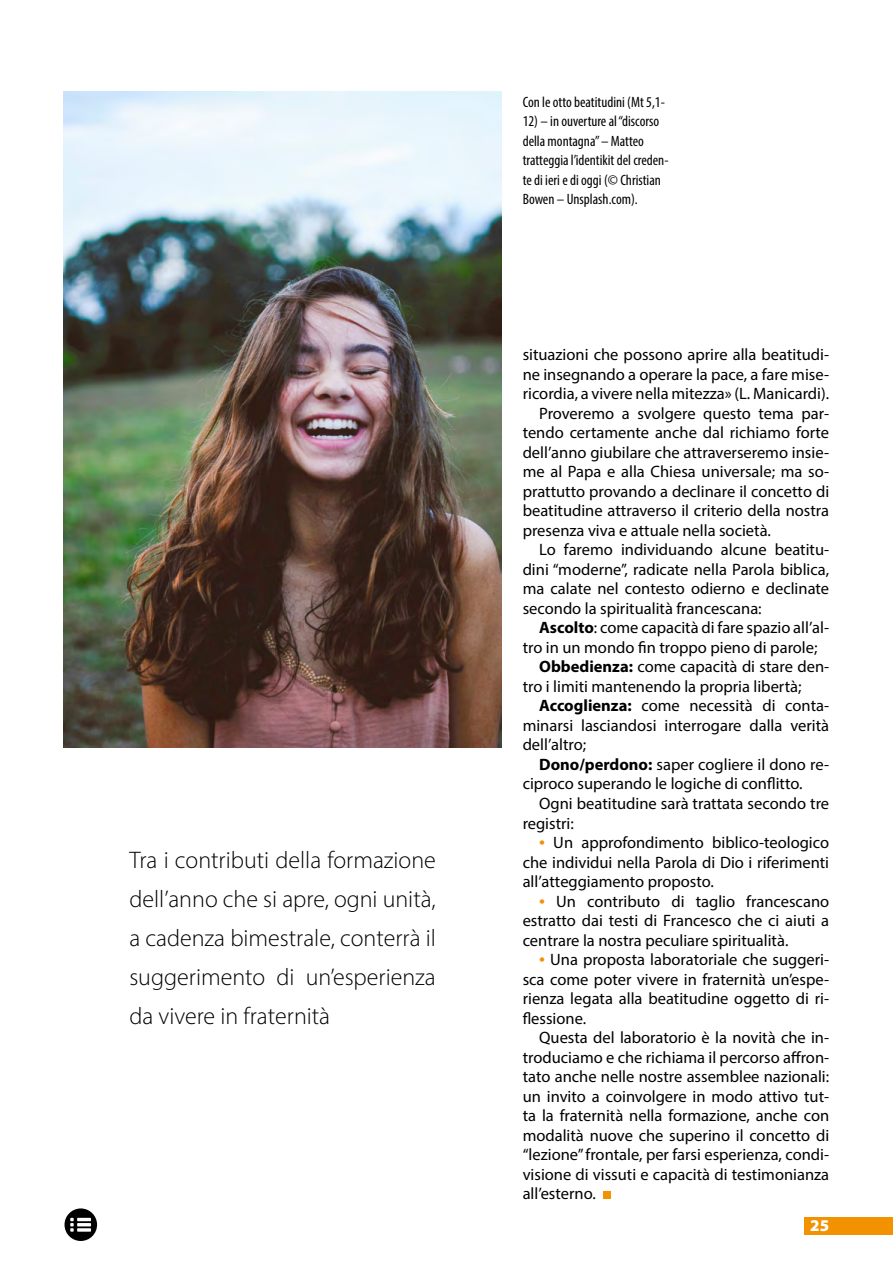
<style>
.page{position:relative;width:893px;height:1263px;background:#fff}
.page>*{position:absolute;margin:0;border:0;box-sizing:border-box;transform-origin:0 0}
.sommari{font:300 24px/39px "Myriad Pro";color:#000;text-align:justify}
.testo{font:16.5px/19.5px "Myriad Pro";color:#000;text-align:justify}
.t1{font:900 16.5px "Myriad Pro";color:#fff}
.dida{font:condensed 15px/19.5px "Myriad Pro";color:#000}
.s1{font-weight:700}
.s2{font-size:21px;color:#f39200}
</style>
<div class="page">
<div style="left:603px;top:1191px;width:7px;height:8px;background:#f39200"></div>
<img style="left:64px;top:91px;width:437px;height:657px">
<div style="left:65px;top:1208px;width:32px;height:33px;background:#000;border-radius:50%"></div>
<svg style="left:70px;top:1218px;width:4px;height:14px"></svg>
<hr style="left:77px;top:1218px;width:14px;height:3px;background:#fff">
<hr style="left:77px;top:1223px;width:14px;height:3px;background:#fff">
<svg style="left:77px;top:1228px;width:14px;height:4px"></svg>
<div style="left:804px;top:1217px;width:89px;height:18px;background:#f39200"></div>
<p class="sommari" style="left:129px;top:840px;width:308px">Tra i contributi della formazione dell’anno che si apre, ogni unità, a cadenza bimestrale, conterrà il suggerimento di un’esperienza da vivere in fraternità</p>
<p class="dida" style="left:523px;top:92px;width:144px">Con le otto beatitudini (Mt 5,1-</p>
<p class="dida" style="left:523px;top:112px;width:147px">12) – in ouverture al “discorso della montagna” – Matteo tratteggia l’identikit del creden&shy;te di ieri e di oggi (© Christian<br>Bowen – Unsplash.com).</p>
<p class="testo" style="left:523px;top:345px;width:308px">situazioni che possono aprire alla beatitudi&shy;ne insegnando a operare la pace, a fare mise&shy;ricordia, a vivere nella mitezza» (L. Manicardi).</p>
<p class="testo" style="left:523px;top:403px;width:308px;text-indent:16px">Proveremo a svolgere questo tema par&shy;tendo certamente anche dal richiamo forte dell’anno giubilare che attraverseremo insie&shy;me al Papa e alla Chiesa universale; ma so&shy;prattutto provando a declinare il concetto di beatitudine attraverso il criterio della nostra presenza viva e attuale nella società.</p>
<p class="testo" style="left:523px;top:540px;width:308px;text-indent:16px">Lo faremo individuando alcune beatitu&shy;dini “moderne”, radicate nella Parola biblica, ma calate nel contesto odierno e declinate secondo la spiritualità francescana:</p>
<p class="testo" style="left:523px;top:618px;width:308px;text-indent:16px"><span class="s1">Ascolto</span>: come capacità di fare spazio all’al&shy;tro in un mondo fin troppo pieno di parole;</p>
<p class="testo" style="left:523px;top:657px;width:308px;text-indent:16px"><span class="s1">Obbedienza:</span> come capacità di stare den&shy;tro i limiti mantenendo la propria libertà;</p>
<p class="testo" style="left:523px;top:696px;width:308px;text-indent:16px"><span class="s1">Accoglienza:</span> come necessità di conta&shy;minarsi lasciandosi interrogare dalla verità dell’altro;</p>
<p class="testo" style="left:523px;top:754px;width:308px;text-indent:16px"><span class="s1">Dono/perdono:</span> saper cogliere il dono re&shy;ciproco superando le logiche di conflitto.</p>
<p class="testo" style="left:523px;top:793px;width:308px;text-indent:16px">Ogni beatitudine sarà trattata secondo tre registri:</p>
<p class="testo" style="left:523px;top:832px;width:308px;text-indent:16px"><span class="s2">•</span> Un approfondimento biblico-teologico che individui nella Parola di Dio i riferimenti all’atteggiamento proposto.</p>
<p class="testo" style="left:523px;top:891px;width:308px;text-indent:16px"><span class="s2">•</span> Un contributo di taglio francescano estratto dai testi di Francesco che ci aiuti a centrare la nostra peculiare spiritualità.</p>
<p class="testo" style="left:523px;top:949px;width:308px;text-indent:16px"><span class="s2">•</span> Una proposta laboratoriale che suggeri&shy;sca come poter vivere in fraternità un’espe&shy;rienza legata alla beatitudine oggetto di ri&shy;flessione.</p>
<p class="testo" style="left:523px;top:1027px;width:308px;text-indent:16px">Questa del laboratorio è la novità che in&shy;troduciamo e che richiama il percorso affron&shy;tato anche nelle nostre assemblee nazionali: un invito a coinvolgere in modo attivo tut&shy;ta la fraternità nella formazione, anche con modalità nuove che superino il concetto di “lezione” frontale, per farsi esperienza, condi&shy;visione di vissuti e capacità di testimonianza all’esterno.</p>
<p class="t1" style="left:810px;top:1214px;width:20px">25</p>
</div>
